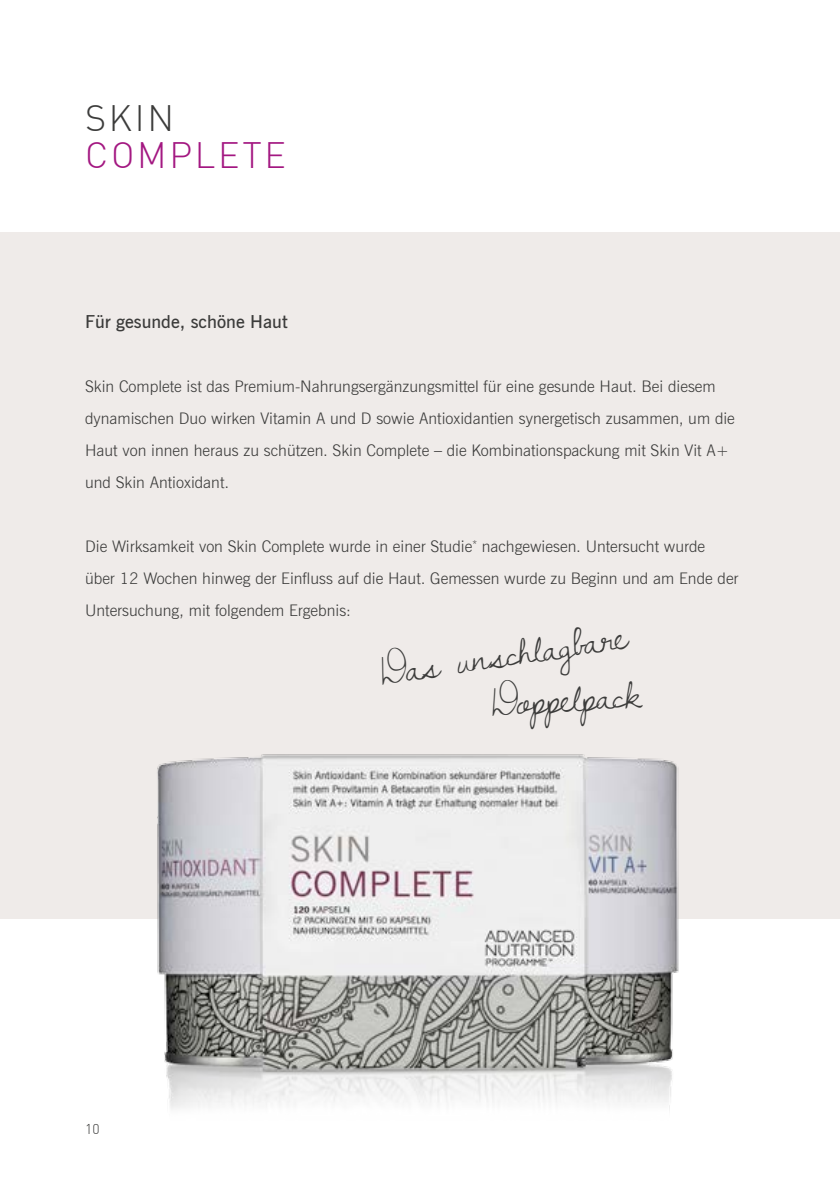
<style>
.page{position:relative;width:840px;height:1191px;background:#fff}
.page>*{position:absolute;margin:0;border:0;box-sizing:border-box;transform-origin:0 0}
.t1{font:40px "Dawningofa New Day";color:#3c3c3b}
.t2{font:300 36px "DIN";letter-spacing:.075em;color:#a31781}
.t3{font:300 36px "DIN";color:#3c3c3b}
.t4{font:600 18px "News Gothic BT";color:#3c3c3b}
.t5{font:300 16px/32px "News Gothic BT";color:#3c3c3b}
.t6{font:300 14px "DIN";color:#3c3c3b}
</style>
<div class="page">
<div style="left:0;top:232px;width:839px;height:686px;background:#efebe9"></div>
<img style="left:36px;top:754px;width:768px;height:356px">
<h2 class="t3" style="left:85px;top:95px;width:90px">SKIN</h2>
<h2 class="t2" style="left:85px;top:133px;width:202px">COMPLETE</h2>
<p class="t4" style="left:85px;top:311px;width:204px">Für gesunde, schöne Haut</p>
<p class="t5" style="left:85px;top:370px;width:651px">Skin Complete ist das Premium-Nahrungsergänzungsmittel für eine gesunde Haut. Bei diesem dynamischen Duo wirken Vitamin A und D sowie Antioxidantien synergetisch zusammen, um die Haut von innen heraus zu schützen. Skin Complete – die Kombinationspackung mit Skin Vit A+ und Skin Antioxidant.</p>
<p class="t5" style="left:85px;top:530px;width:654px">Die Wirksamkeit von Skin Complete wurde in einer Studie<sup>*</sup> nachgewiesen. Untersucht wurde über 12 Wochen hinweg der Einfluss auf die Haut. Gemessen wurde zu Beginn und am Ende der<br>Untersuchung, mit folgendem Ergebnis:</p>
<p class="t6" style="left:85px;top:1120px;width:16px">10</p>
<h1 class="t1" style="left:376px;top:649px;width:252px;rotate:-9deg">Das unschlagbare</h1>
<h1 class="t1" style="left:489px;top:679px;width:152px;rotate:-4deg">Doppelpack</h1>
</div>
